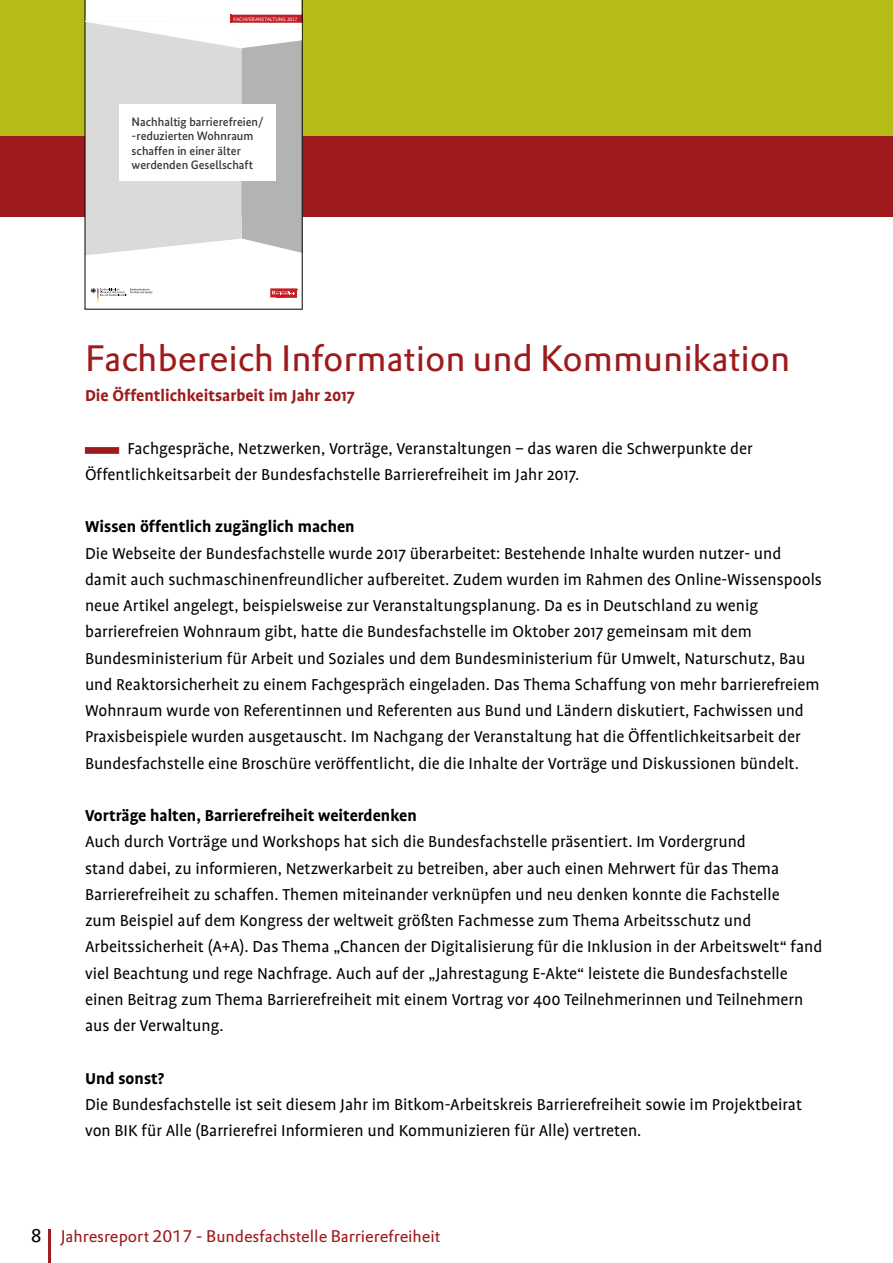
<style>
.page{position:relative;width:893px;height:1263px;background:#fff}
.page>*{position:absolute;margin:0;border:0;box-sizing:border-box;transform-origin:0 0}
.t1{font:36px "DTL Prokyon T";letter-spacing:-.005em;color:#9d1b1c}
.t2{font:18px/26.2px "Profile";color:#000}
.t3{font:700 18px "Profile";color:#000}
.t4{font:700 18px "Profile";color:#9d1b1c}
.t5{font:16.5px "DTL Prokyon T";letter-spacing:-.005em;color:#9d1b1c}
.t6{font:500 12.3px/14.2px "Bundes Sans";color:#373634}
.t7{font:5.1px "Bundes Sans";letter-spacing:.01em;color:#fff}
.s1{font-size:18px;color:#000}
</style>
<div class="page">
<div style="left:0;top:0;width:893px;height:136px;background:#b5bb17"></div>
<div style="left:0;top:136px;width:893px;height:71px;background:#9d1b1c"></div>
<div style="left:0;top:202px;width:893px;height:15px;background:#9d1b1c"></div>
<hr style="left:48px;top:1229px;width:3px;height:34px;background:#9d1b1c">
<div style="left:85px;top:447px;width:34px;height:7px;background:#9d1b1c;border:1px solid #9d1b1c"></div>
<svg style="left:85px;top:255px;width:218px;height:55px"></svg>
<svg style="left:84px;top:0;width:219px;height:255px"></svg>
<p class="t7" style="left:234px;top:16px;width:65px">FACHVERANSTALTUNG 2017</p>
<p class="t6" style="left:132px;top:115px;width:134px">Nachhaltig barrierefreien/ -reduzierten Wohnraum schaffen in einer älter werdenden Gesellschaft</p>
<h1 class="t1" style="left:85px;top:334px;width:707px">Fachbereich Information und Kommunikation</h1>
<h2 class="t4" style="left:85px;top:386px;width:271px">Die Öffentlichkeitsarbeit im Jahr 2017</h2>
<p class="t2" style="left:85px;top:435px;width:669px;text-indent:43px">Fachgespräche, Netzwerken, Vorträge, Veranstaltungen – das waren die Schwerpunkte der<br>Öffentlichkeitsarbeit der Bundesfachstelle Barrierefreiheit im Jahr 2017.</p>
<h3 class="t3" style="left:85px;top:517px;width:271px">Wissen öffentlich zugänglich machen</h3>
<p class="t2" style="left:85px;top:540px;width:738px">Die Webseite der Bundesfachstelle wurde 2017 überarbeitet: Bestehende Inhalte wurden nutzer- und damit auch suchmaschinenfreundlicher aufbereitet. Zudem wurden im Rahmen des Online-Wissenspools neue Artikel angelegt, beispielsweise zur Veranstaltungsplanung. Da es in Deutschland zu wenig barrierefreien Wohnraum gibt, hatte die Bundesfachstelle im Oktober 2017 gemeinsam mit dem Bundesministerium für Arbeit und Soziales und dem Bundesministerium für Umwelt, Naturschutz, Bau und Reaktorsicherheit zu einem Fachgespräch eingeladen. Das Thema Schaffung von mehr barrierefreiem Wohnraum wurde von Referentinnen und Referenten aus Bund und Ländern diskutiert, Fachwissen und Praxisbeispiele wurden ausgetauscht. Im Nachgang der Veranstaltung hat die Öffentlichkeitsarbeit der Bundesfachstelle eine Broschüre veröffentlicht, die die Inhalte der Vorträge und Diskussionen bündelt.</p>
<h3 class="t3" style="left:85px;top:806px;width:333px">Vorträge halten, Barrierefreiheit weiterdenken</h3>
<p class="t2" style="left:85px;top:829px;width:739px">Auch durch Vorträge und Workshops hat sich die Bundesfachstelle präsentiert. Im Vordergrund<br>stand dabei, zu informieren, Netzwerkarbeit zu betreiben, aber auch einen Mehrwert für das Thema Barrierefreiheit zu schaffen. Themen miteinander verknüpfen und neu denken konnte die Fachstelle<br>zum Beispiel auf dem Kongress der weltweit größten Fachmesse zum Thema Arbeitsschutz und Arbeitssicherheit (A+A). Das Thema „Chancen der Digitalisierung für die Inklusion in der Arbeitswelt“ fand viel Beachtung und rege Nachfrage. Auch auf der „Jahrestagung E-Akte“ leistete die Bundesfachstelle einen Beitrag zum Thema Barrierefreiheit mit einem Vortrag vor 400 Teilnehmerinnen und Teilnehmern aus der Verwaltung.</p>
<h3 class="t3" style="left:85px;top:1068px;width:81px">Und sonst?</h3>
<p class="t2" style="left:85px;top:1091px;width:719px">Die Bundesfachstelle ist seit diesem Jahr im Bitkom-Arbeitskreis Barrierefreiheit sowie im Projektbeirat von BIK für Alle (Barrierefrei Informieren und Kommunizieren für Alle) vertreten.</p>
<p class="t5" style="left:31px;top:1225px;width:411px"><span class="s1">8</span> Jahresreport 2017 - Bundesfachstelle Barrierefreiheit</p>
</div>
